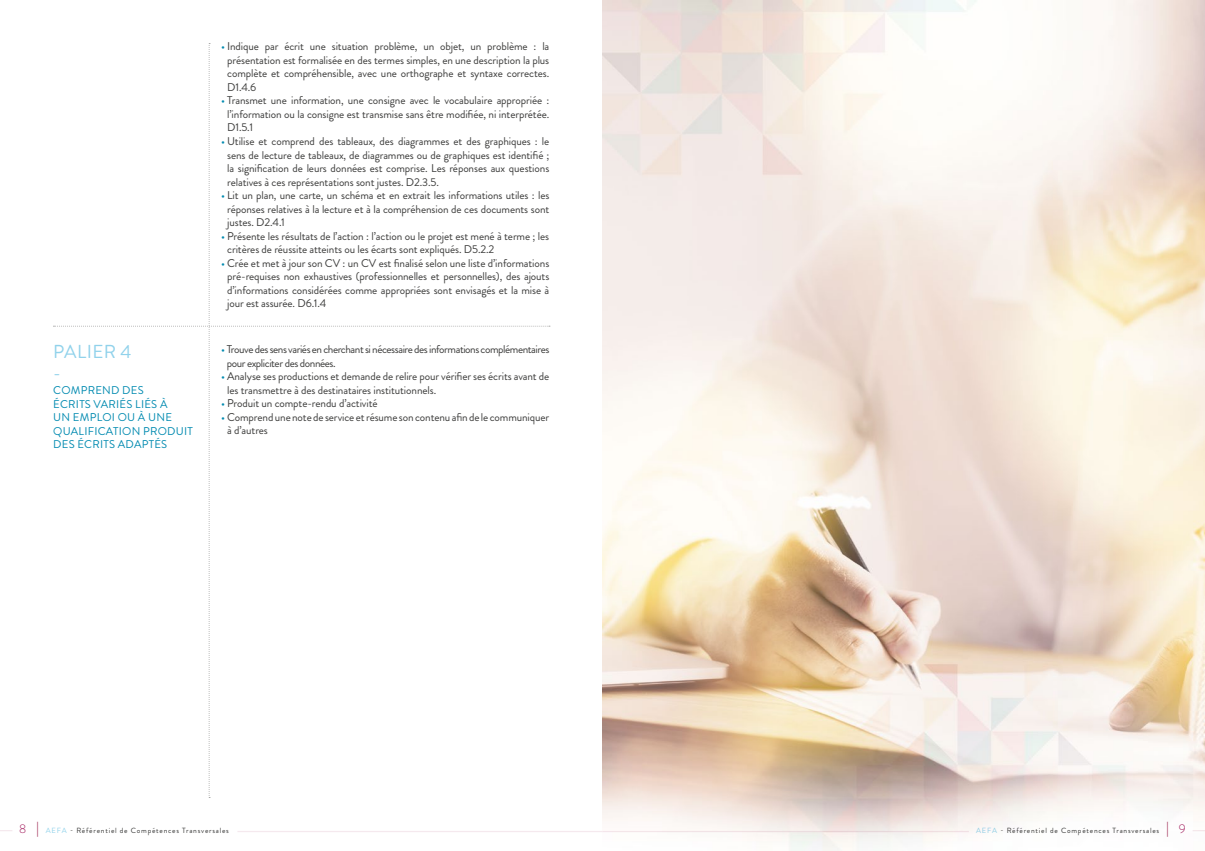
<style>
.page{position:relative;width:1205px;height:851px;background:#fff}
.page>*{position:absolute;margin:0;border:0;box-sizing:border-box;transform-origin:0 0}
.t1{font:18.75px/22.5px "Brandon Grotesque";letter-spacing:.02em;color:#91d2eb}
.t2{font:300 12.5px "Brandon Grotesque";color:#a21a5b}
.t3{font:11.25px/13.5px "Brandon Grotesque";letter-spacing:-.01em;color:#3c3c3b;text-align:justify}
.t4{font:11.25px/13.5px "Brandon Grotesque";letter-spacing:-.04em;color:#3c3c3b}
.t5{font:11.25px/13.5px "Brandon Grotesque";letter-spacing:.02em;color:#008ab0}
.t6{font:7.5px "Brandon Grotesque";letter-spacing:.1em;color:#3c3c3b}
.s1{color:#008ab0}
.s2{color:#91d2eb}
</style>
<div class="page">
<svg style="left:37px;top:821px;width:1px;height:15px"></svg>
<svg style="left:0;top:830px;width:12px;height:1px"></svg>
<hr style="left:237px;top:830px;width:365px;height:2px;background:#f5e9ee">
<img style="left:602px;top:0;width:603px;height:850px">
<p class="t1" style="left:53px;top:341px;width:80px">PALIER 4 -</p>
<p class="t5" style="left:53px;top:384px;width:141px">COMPREND DES<br>ÉCRITS VARIÉS LIÉS À<br>UN EMPLOI OU À UNE<br>QUALIFICATION PRODUIT<br>DES ÉCRITS ADAPTÉS</p>
<p class="t3" style="left:227px;top:40px;width:324px;text-indent:-6px"><span class="s1">•</span> Indique par écrit une situation problème, un objet, un problème : la présentation est formalisée en des termes simples, en une description la plus complète et compréhensible, avec une orthographe et syntaxe correctes.<br>D1.4.6</p>
<p class="t3" style="left:227px;top:94px;width:324px;text-indent:-6px"><span class="s1">•</span> Transmet une information, une consigne avec le vocabulaire appropriée : l’information ou la consigne est transmise sans être modifiée, ni interprétée.<br>D1.5.1</p>
<p class="t3" style="left:227px;top:134px;width:324px;text-indent:-6px"><span class="s1">•</span> Utilise et comprend des tableaux, des diagrammes et des graphiques : le sens de lecture de tableaux, de diagrammes ou de graphiques est identifié ; la signification de leurs données est comprise. Les réponses aux questions relatives à ces représentations sont justes. D2.3.5.</p>
<p class="t3" style="left:227px;top:188px;width:324px;text-indent:-6px"><span class="s1">•</span> Lit un plan, une carte, un schéma et en extrait les informations utiles : les réponses relatives à la lecture et à la compréhension de ces documents sont justes. D2.4.1</p>
<p class="t3" style="left:227px;top:229px;width:324px;text-indent:-6px"><span class="s1">•</span> Présente les résultats de l’action : l’action ou le projet est mené à terme ; les critères de réussite atteints ou les écarts sont expliqués. D5.2.2</p>
<p class="t3" style="left:227px;top:256px;width:324px;text-indent:-6px"><span class="s1">•</span> Crée et met à jour son CV : un CV est finalisé selon une liste d’informations pré-requises non exhaustives (professionnelles et personnelles), des ajouts d’informations considérées comme appropriées sont envisagés et la mise à jour est assurée. D6.1.4</p>
<p class="t4" style="left:227px;top:342px;width:324px;text-indent:-6px"><span class="s1">•</span> Trouve des sens variés en cherchant si nécessaire des informations complémentaires pour expliciter des données.</p>
<p class="t3" style="left:227px;top:369px;width:324px;text-indent:-6px"><span class="s1">•</span> Analyse ses productions et demande de relire pour vérifier ses écrits avant de les transmettre à des destinataires institutionnels.</p>
<p class="t3" style="left:221px;top:396px;width:158px"><span class="s1">•</span> Produit un compte-rendu d’activité</p>
<p class="t3" style="left:227px;top:410px;width:324px;text-indent:-6px"><span class="s1">•</span> Comprend une note de service et résume son contenu afin de le communiquer à d’autres</p>
<p class="t2" style="left:19px;top:820px;width:9px">8</p>
<p class="t6" style="left:46px;top:825px;width:185px"><span class="s2">AEFA</span> - Référentiel de Compétences Transversales</p>
<p class="t6" style="left:976px;top:825px;width:185px"><span class="s2">AEFA</span> - Référentiel de Compétences Transversales</p>
<p class="t2" style="left:1179px;top:820px;width:8px">9</p>
</div>
